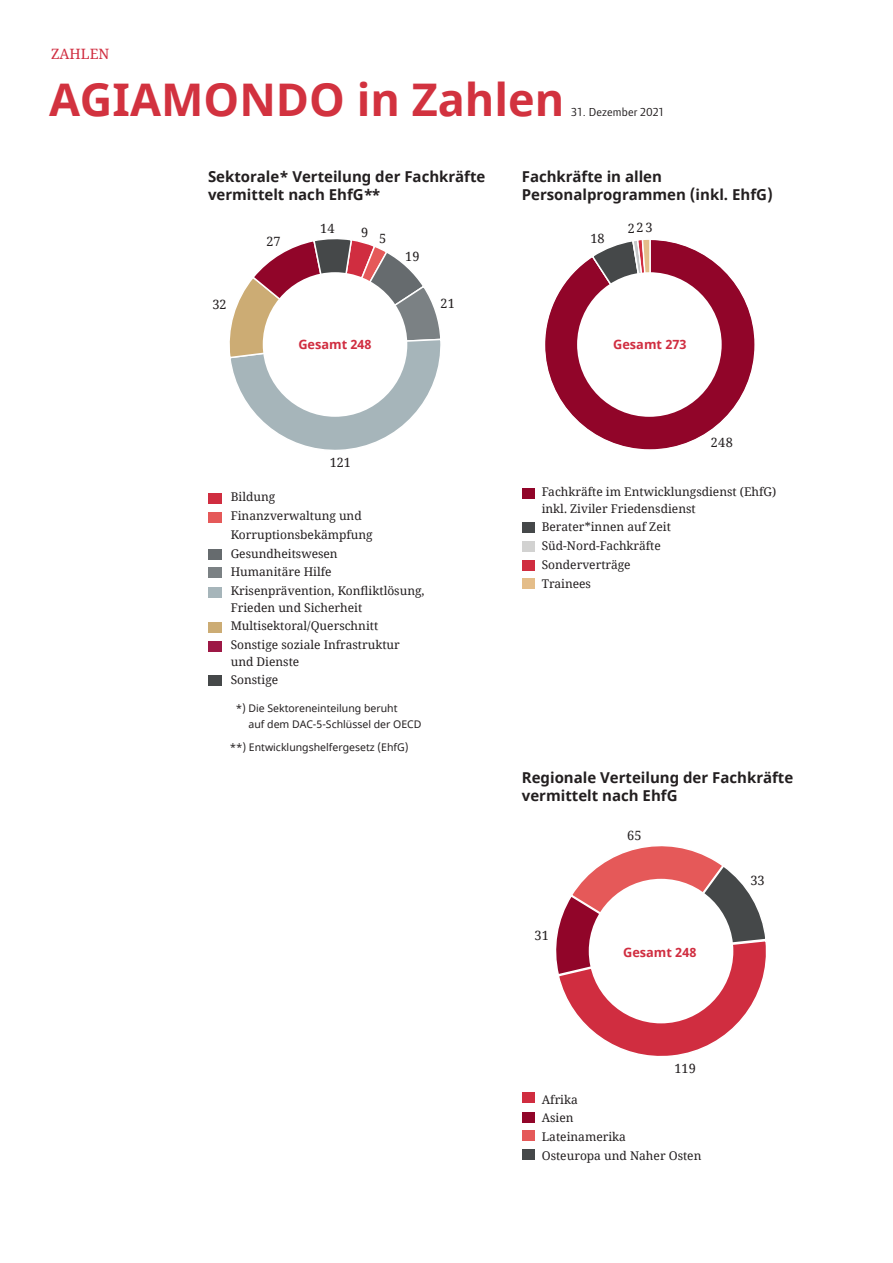
<style>
.page{position:relative;width:893px;height:1263px;background:#fff}
.page>*{position:absolute;margin:0;border:0;box-sizing:border-box;transform-origin:0 0}
.t1{font:700 45px "Noto Sans";color:#d2323f}
.t2{font:700 15px/18px "Noto Sans";color:#231f20}
.t3{font:14.25px "Noto Serif";color:#d02d40}
.t4{font:12.75px "Noto Serif";color:#231f20}
.t5{font:700 12.75px "Noto Sans";color:#d02d40}
.Schrift_Diagramm_neu{font:12px/16.5px "Noto Serif";color:#231f20}
.t6{font:12px "Foundry Form Sans";letter-spacing:.015em;color:#231f20}
.t7{font:10.5px/16.5px "Noto Sans";color:#231f20}
</style>
<div class="page">
<svg style="left:229px;top:239px;width:212px;height:211px"></svg>
<div style="left:522px;top:488px;width:12px;height:11px;background:#910529"></div>
<div style="left:522px;top:522px;width:12px;height:11px;background:#454849"></div>
<div style="left:522px;top:541px;width:13px;height:11px;background:#d2d2d1"></div>
<div style="left:522px;top:560px;width:13px;height:11px;background:#d02d40"></div>
<div style="left:522px;top:578px;width:13px;height:11px;background:#e4bd89"></div>
<div style="left:208px;top:493px;width:13px;height:11px;background:#d02d40"></div>
<div style="left:208px;top:549px;width:13px;height:11px;background:#666b6e"></div>
<div style="left:208px;top:512px;width:13px;height:11px;background:#e55959"></div>
<div style="left:208px;top:641px;width:13px;height:10px;background:#9d1845"></div>
<div style="left:208px;top:587px;width:13px;height:11px;background:#a6b5ba"></div>
<div style="left:208px;top:622px;width:13px;height:11px;background:#ccac74"></div>
<div style="left:208px;top:567px;width:13px;height:10px;background:#7b8184"></div>
<div style="left:208px;top:675px;width:13px;height:11px;background:#454849"></div>
<div style="left:263px;top:272px;width:144px;height:145px;background:#fff;border-radius:50%"></div>
<svg style="left:545px;top:239px;width:210px;height:211px"></svg>
<div style="left:577px;top:272px;width:145px;height:145px;background:#fff;border-radius:50%"></div>
<div style="left:522px;top:1149px;width:13px;height:11px;background:#454849"></div>
<div style="left:522px;top:1130px;width:13px;height:11px;background:#e55959"></div>
<div style="left:522px;top:1092px;width:13px;height:11px;background:#d02d40"></div>
<div style="left:522px;top:1112px;width:13px;height:11px;background:#910529"></div>
<svg style="left:556px;top:846px;width:210px;height:210px"></svg>
<div style="left:589px;top:879px;width:144px;height:144px;background:#fff;border-radius:50%"></div>
<p class="t3" style="left:51px;top:44px;width:60px">ZAHLEN</p>
<p class="t1" style="left:49px;top:68px;width:517px">AGIAMONDO in Zahlen</p>
<p class="t6" style="left:571px;top:105px;width:95px">31. Dezember 2021</p>
<p class="t2" style="left:208px;top:168px;width:279px">Sektorale* Verteilung der Fachkräfte vermittelt nach EhfG**</p>
<p class="t4" style="left:212px;top:296px;width:16px">32</p>
<p class="t4" style="left:320px;top:219px;width:16px">14</p>
<p class="t4" style="left:361px;top:223px;width:9px">9</p>
<p class="t4" style="left:266px;top:233px;width:16px">27</p>
<p class="t4" style="left:379px;top:230px;width:9px">5</p>
<p class="t4" style="left:405px;top:247px;width:16px">19</p>
<p class="t4" style="left:441px;top:295px;width:16px">21</p>
<p class="t2" style="left:522px;top:168px;width:253px">Fachkräfte in allen<br>Personalprogrammen (inkl. EhfG)</p>
<p class="t4" style="left:591px;top:230px;width:16px">18</p>
<p class="t4" style="left:628px;top:220px;width:9px">2</p>
<p class="t4" style="left:637px;top:218px;width:18px">23</p>
<p class="t5" style="left:298px;top:335px;width:75px">Gesamt 248</p>
<p class="t5" style="left:613px;top:335px;width:75px">Gesamt 273</p>
<p class="t4" style="left:330px;top:454px;width:23px">121</p>
<p class="t4" style="left:711px;top:434px;width:24px">248</p>
<p class="Schrift_Diagramm_neu" style="left:231px;top:488px;width:46px">Bildung</p>
<p class="Schrift_Diagramm_neu" style="left:231px;top:506px;width:144px;line-height:18.8px">Finanzverwaltung und<br>Korruptionsbekämpfung<br>Gesundheitswesen</p>
<p class="Schrift_Diagramm_neu" style="left:231px;top:563px;width:102px">Humanitäre Hilfe</p>
<p class="Schrift_Diagramm_neu" style="left:231px;top:582px;width:195px">Krisenprävention, Konfliktlösung,<br>Frieden und Sicherheit</p>
<p class="Schrift_Diagramm_neu" style="left:231px;top:617px;width:149px">Multisektoral/Querschnitt</p>
<p class="Schrift_Diagramm_neu" style="left:231px;top:636px;width:171px">Sonstige soziale Infrastruktur und Dienste</p>
<p class="Schrift_Diagramm_neu" style="left:231px;top:671px;width:49px">Sonstige</p>
<p class="t7" style="left:249px;top:700px;width:175px;text-indent:-13px">*) Die Sektoreneinteilung beruht<br>auf dem DAC-5-Schlüssel der OECD</p>
<p class="t7" style="left:230px;top:739px;width:180px">**) Entwicklungshelfergesetz (EhfG)</p>
<p class="Schrift_Diagramm_neu" style="left:542px;top:483px;width:236px">Fachkräfte im Entwicklungsdienst (EhfG) inkl. Ziviler Friedensdienst</p>
<p class="Schrift_Diagramm_neu" style="left:542px;top:518px;width:131px">Berater*innen auf Zeit</p>
<p class="Schrift_Diagramm_neu" style="left:542px;top:537px;width:121px">Süd-Nord-Fachkräfte</p>
<p class="Schrift_Diagramm_neu" style="left:542px;top:556px;width:90px">Sonderverträge</p>
<p class="Schrift_Diagramm_neu" style="left:542px;top:574px;width:51px">Trainees</p>
<p class="t2" style="left:522px;top:769px;width:273px">Regionale Verteilung der Fachkräfte vermittelt nach EhfG</p>
<p class="t4" style="left:535px;top:927px;width:16px">31</p>
<p class="t4" style="left:627px;top:827px;width:16px">65</p>
<p class="t5" style="left:623px;top:944px;width:75px">Gesamt 248</p>
<p class="t4" style="left:674px;top:1059px;width:23px">119</p>
<p class="Schrift_Diagramm_neu" style="left:542px;top:1091px;width:38px">Afrika</p>
<p class="Schrift_Diagramm_neu" style="left:542px;top:1109px;width:33px">Asien</p>
<p class="Schrift_Diagramm_neu" style="left:542px;top:1128px;width:86px">Lateinamerika</p>
<p class="Schrift_Diagramm_neu" style="left:542px;top:1147px;width:161px">Osteuropa und Naher Osten</p>
<p class="t4" style="left:750px;top:872px;width:16px">33</p>
</div>
